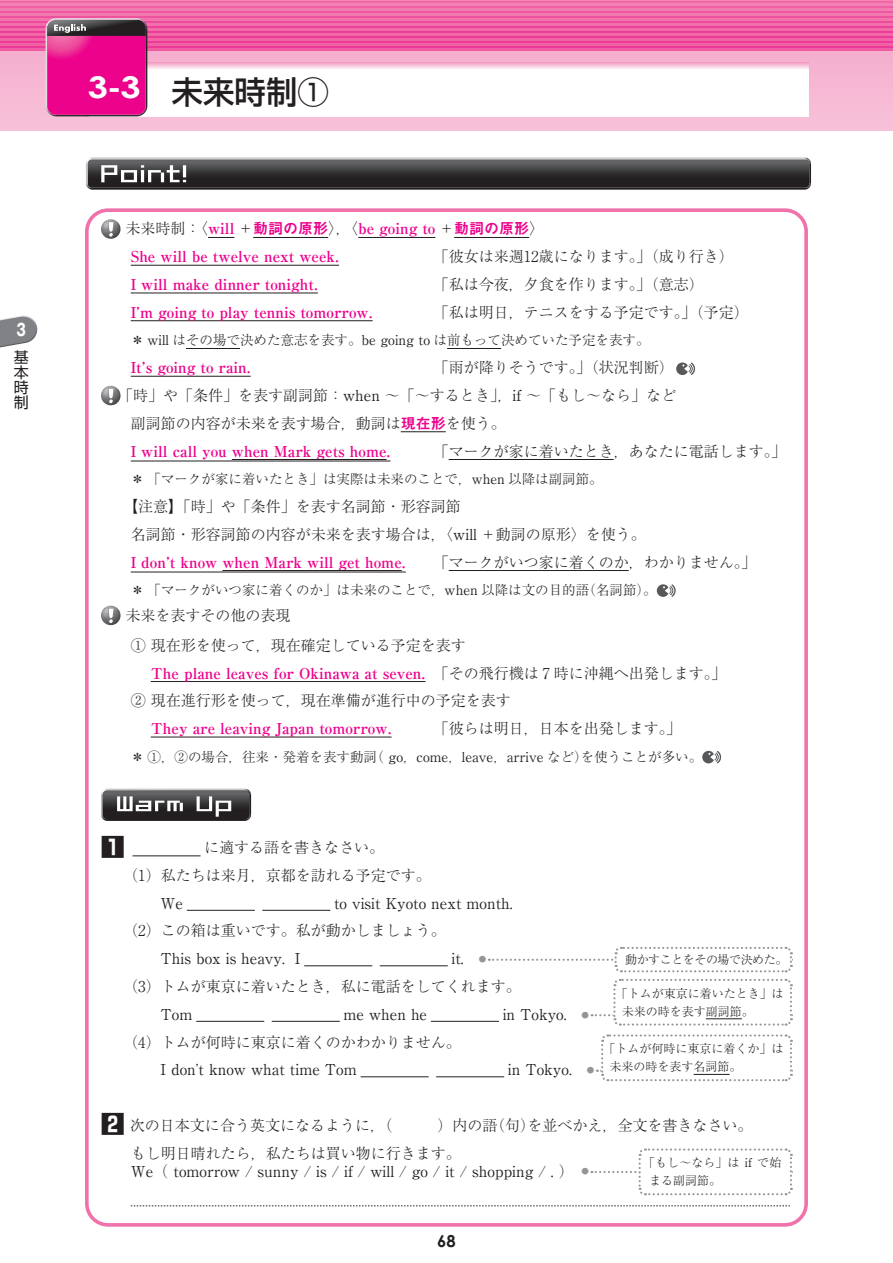
<style>
.page{position:relative;width:893px;height:1263px;background:#fff}
.page>*{position:absolute;margin:0;border:0;box-sizing:border-box;transform-origin:0 0}
.t1{font:500 31.5px "Shin Go Pr 6";color:#231f20}
.t2{font:700 24px "Shin Go Pr 6";color:#231f20}
.t3{font:700 16.5px "Century Gothic";color:#231f20}
.t4{font:700 16.5px "Gothic MB101 Pr 6";color:#fff;scale:.75 1}
.t5{font:300 15px/27.8px "Ryumin Pr 6";color:#231f20}
.t6{font:700 15px/27.8px "Ryumin Pr 6";color:#ed028c}
.t7{font:15px "Ryumin Pr 6";color:#231f20}
.t8{font:15px/15px "Shin Go Pr 6";color:#231f20;text-align:justify}
.t9{font:300 13.5px "Ryumin Pr 6";color:#231f20}
.t10{font:300 12px/18px "Ryumin Pr 6";color:#231f20}
.t11{font:300 12px "Ryumin Pr 6";letter-spacing:-.04em;color:#231f20}
.s1{font-weight:300;color:#231f20}
.s2{font-family:"Midashi Go Pr 5 MB31";font-weight:400}
.s3{font-weight:400}
.s4{font-family:"Midashi Go Pr 5 MB31";font-weight:400;color:#ed028c}
.s5{font-weight:700;color:#ed028c}
.s6{font-size:7.5px;color:#939598}
.s7{font-weight:300;font-size:7.5px;color:#939598}
.s8{font-family:"Shin Go Pr 6";font-weight:700;font-size:24px}
.s9{font-weight:300}
</style>
<div class="page">
<svg style="left:0;top:1px;width:893px;height:51px;background:#ef61a5"></svg>
<hr style="left:0;top:0;width:893px;height:1px;background:#f284b4">
<hr style="left:0;top:4px;width:893px;height:2px;background:#f181b2">
<hr style="left:0;top:9px;width:893px;height:2px;background:#f17cb0">
<hr style="left:0;top:14px;width:893px;height:2px;background:#f178ae">
<hr style="left:0;top:19px;width:893px;height:2px;background:#f174ad">
<hr style="left:0;top:24px;width:893px;height:2px;background:#f16fab">
<hr style="left:0;top:29px;width:893px;height:2px;background:#f16daa">
<hr style="left:0;top:34px;width:893px;height:2px;background:#f168a8">
<hr style="left:0;top:39px;width:893px;height:2px;background:#f064a6">
<hr style="left:0;top:44px;width:893px;height:2px;background:#f060a4">
<hr style="left:0;top:49px;width:893px;height:2px;background:#ef5da3">
<svg style="left:0;top:52px;width:893px;height:79px;background:#f6bed7"></svg>
<svg style="left:0;top:315px;width:38px;height:33px"></svg>
<svg style="left:46px;top:18px;width:763px;height:98px"></svg>
<div style="left:85px;top:208px;width:723px;height:1019px;border:4px solid #f171ab;border-radius:21px"></div>
<svg style="left:86px;top:157px;width:725px;height:33px;background:#4e4c4d"></svg>
<svg style="left:208px;top:237px;width:26px;height:1px"></svg>
<hr style="left:253px;top:237px;width:75px;height:1px;background:#231f20">
<hr style="left:358px;top:237px;width:77px;height:1px;background:#231f20">
<hr style="left:454px;top:237px;width:75px;height:1px;background:#231f20">
<hr style="left:131px;top:265px;width:208px;height:1px;background:#231f20">
<hr style="left:131px;top:293px;width:187px;height:1px;background:#231f20">
<hr style="left:131px;top:320px;width:242px;height:1px;background:#231f20">
<hr style="left:186px;top:348px;width:54px;height:1px;background:#231f20">
<hr style="left:447px;top:348px;width:54px;height:1px;background:#231f20">
<hr style="left:131px;top:376px;width:120px;height:1px;background:#231f20">
<hr style="left:401px;top:431px;width:45px;height:1px;background:#231f20">
<hr style="left:131px;top:461px;width:259px;height:1px;background:#231f20">
<hr style="left:449px;top:459px;width:165px;height:1px;background:#231f20">
<hr style="left:131px;top:572px;width:275px;height:1px;background:#231f20">
<hr style="left:449px;top:570px;width:180px;height:1px;background:#231f20">
<hr style="left:151px;top:681px;width:274px;height:1px;background:#231f20">
<hr style="left:151px;top:737px;width:241px;height:1px;background:#231f20">
<svg style="left:101px;top:219px;width:20px;height:20px"></svg>
<svg style="left:676px;top:362px;width:19px;height:13px"></svg>
<svg style="left:101px;top:386px;width:20px;height:19px"></svg>
<hr style="left:232px;top:459px;width:155px;height:1px;background:#231f20">
<hr style="left:222px;top:570px;width:180px;height:1px;background:#231f20">
<svg style="left:657px;top:584px;width:19px;height:13px"></svg>
<svg style="left:101px;top:606px;width:20px;height:19px"></svg>
<svg style="left:702px;top:751px;width:19px;height:12px"></svg>
<svg style="left:101px;top:789px;width:150px;height:32px;background:#5d5b5d"></svg>
<hr style="left:132px;top:856px;width:69px;height:1px;background:#231f20">
<hr style="left:187px;top:910px;width:68px;height:1px;background:#231f20">
<hr style="left:262px;top:910px;width:68px;height:1px;background:#231f20">
<hr style="left:304px;top:965px;width:68px;height:1px;background:#231f20">
<hr style="left:380px;top:965px;width:68px;height:1px;background:#231f20">
<hr style="left:196px;top:1021px;width:68px;height:1px;background:#231f20">
<hr style="left:272px;top:1021px;width:68px;height:1px;background:#231f20">
<hr style="left:431px;top:1021px;width:68px;height:1px;background:#231f20">
<hr style="left:361px;top:1076px;width:68px;height:1px;background:#231f20">
<hr style="left:436px;top:1076px;width:68px;height:1px;background:#231f20">
<svg style="left:131px;top:1205px;width:659px;height:1px"></svg>
<svg style="left:489px;top:946px;width:304px;height:80px"></svg>
<svg style="left:597px;top:1034px;width:196px;height:48px"></svg>
<svg style="left:591px;top:1148px;width:202px;height:48px"></svg>
<p class="t4" style="left:17px;top:316px;width:14px">3</p>
<p class="t8" style="left:14px;top:349px;width:16px">基本時制</p>
<h1 class="t1" style="left:88px;top:66px;width:243px"><sup>3-3</sup> 未来時制①</h1>
<p class="t6" style="left:131px;top:214px;width:415px;text-indent:-5px"><span class="s1">未来時制：〈</span>will <span class="s1">＋</span><span class="s2">動詞の原形</span><span class="s1">〉，〈</span>be going to <span class="s1">＋</span><span class="s2">動詞の原形</span><span class="s1">〉<br></span>She will be twelve next week.</p>
<p class="t5" style="left:434px;top:242px;width:301px">「彼女は来週12歳になります。」（成り行き）</p>
<p class="t6" style="left:131px;top:270px;width:189px">I will make dinner tonight.</p>
<p class="t5" style="left:434px;top:270px;width:271px">「私は今夜，夕食を作ります。」（意志）</p>
<p class="t6" style="left:131px;top:298px;width:243px">Iʼm going to play tennis tomorrow.</p>
<p class="t5" style="left:434px;top:297px;width:316px">「私は明日，テニスをする予定です。」（予定）</p>
<p class="t9" style="left:131px;top:330px;width:520px">＊ <span class="s3">will</span> はその場で決めた意志を表す。<span class="s3">be going to</span> は前もって決めていた予定を表す。</p>
<p class="t6" style="left:131px;top:353px;width:121px">Itʼs going to rain.</p>
<p class="t5" style="left:434px;top:353px;width:241px">「雨が降りそうです。」（状況判断）</p>
<p class="t5" style="left:118px;top:381px;width:560px">「時」や「条件」を表す副詞節：<span class="s3">when</span> ～「～するとき」，<span class="s3">if</span> ～「もし～なら」など</p>
<p class="t5" style="left:131px;top:408px;width:376px">副詞節の内容が未来を表す場合，動詞は<span class="s4">現在形</span>を使う。</p>
<p class="t6" style="left:131px;top:436px;width:261px">I will call you when Mark gets home.</p>
<p class="t5" style="left:434px;top:436px;width:354px">「マークが家に着いたとき，あなたに電話します。」</p>
<p class="t9" style="left:131px;top:469px;width:474px">＊「マークが家に着いたとき」は実際は未来のことで，<span class="s3">when</span> 以降は副詞節。</p>
<p class="t5" style="left:131px;top:492px;width:517px;text-indent:-8px">【注意】「時」や「条件」を表す名詞節・形容詞節<br>名詞節・形容詞節の内容が未来を表す場合は，〈<span class="s3">will</span> ＋動詞の原形〉を使う。<br><span class="s5">I donʼt know when Mark will get home.</span></p>
<p class="t5" style="left:434px;top:547px;width:324px">「マークがいつ家に着くのか，わかりません。」</p>
<p class="t9" style="left:131px;top:580px;width:528px">＊「マークがいつ家に着くのか」は未来のことで，<span class="s3">when</span> 以降は文の目的語（名詞節）。</p>
<p class="t5" style="left:131px;top:600px;width:336px;line-height:29.5px;text-indent:-5px">未来を表すその他の表現<br>① 現在形を使って，現在確定している予定を表す</p>
<p class="t5" style="left:131px;top:658px;width:597px;text-indent:20px"><span class="s5">The plane leaves for Okinawa at seven.</span> 「その飛行機は 7 時に沖縄へ出発します。」<br>② 現在進行形を使って，現在準備が進行中の予定を表す</p>
<p class="t6" style="left:151px;top:714px;width:242px">They are leaving Japan tomorrow.</p>
<p class="t5" style="left:434px;top:714px;width:249px">「彼らは明日，日本を出発します。」</p>
<p class="t9" style="left:131px;top:746px;width:573px">＊ ①，②の場合，往来・発着を表す動詞（ <span class="s3">go</span>，<span class="s3">come</span>，<span class="s3">leave</span>，<span class="s3">arrive</span> など）を使うことが多い。</p>
<h2 class="t2" style="left:101px;top:828px;width:25px">1</h2>
<p class="t5" style="left:123px;top:833px;width:309px;text-indent:81px">に適する語を書きなさい。<br>（1）私たちは来月，京都を訪れる予定です。</p>
<p class="t7" style="left:161px;top:891px;width:24px">We</p>
<p class="t7" style="left:334px;top:891px;width:180px">to visit Kyoto next month.</p>
<p class="t5" style="left:123px;top:916px;width:324px">（2）この箱は重いです。私が動かしましょう。</p>
<p class="t7" style="left:161px;top:947px;width:141px">This box is heavy. I</p>
<p class="t5" style="left:123px;top:944px;width:399px;text-indent:328px"><span class="s3">it.</span> <span class="s6">●<br></span>（3）トムが東京に着いたとき，私に電話をしてくれます。</p>
<p class="t7" style="left:161px;top:1002px;width:33px">Tom</p>
<p class="t7" style="left:344px;top:1002px;width:85px">me when he</p>
<p class="t7" style="left:503px;top:1002px;width:88px">in Tokyo. <span class="s7">●</span></p>
<p class="t5" style="left:161px;top:1027px;width:302px;text-indent:-37px">（4）トムが何時に東京に着くのかわかりません。<br><span class="s3">I don</span>ʼ<span class="s3">t know what time Tom</span></p>
<p class="t11" style="left:625px;top:950px;width:164px">動かすことをその場で決めた。</p>
<p class="t10" style="left:622px;top:983px;width:163px;text-indent:-6px">「トムが東京に着いたとき」は未来の時を表す副詞節。</p>
<p class="t10" style="left:610px;top:1039px;width:175px;text-indent:-6px">「トムが何時に東京に着くか」は未来の時を表す名詞節。</p>
<p class="t7" style="left:508px;top:1058px;width:88px">in Tokyo. <span class="s7">●</span></p>
<p class="t5" style="left:131px;top:1110px;width:623px;text-indent:-30px"><span class="s8">2</span> 次の日本文に合う英文になるように，（　　　）内の語（句）を並べかえ，全文を書きなさい。もし明日晴れたら，私たちは買い物に行きます。</p>
<p class="t7" style="left:131px;top:1159px;width:460px">We<span class="s9">（</span> tomorrow / sunny / is / if / will / go / it / shopping / . <span class="s9">）　</span><span class="s7">●</span></p>
<p class="t10" style="left:649px;top:1153px;width:134px;text-indent:-6px">「もし～なら」は <span class="s3">if</span> で始まる副詞節。</p>
<p class="t3" style="left:437px;top:1228px;width:20px">68</p>
</div>
